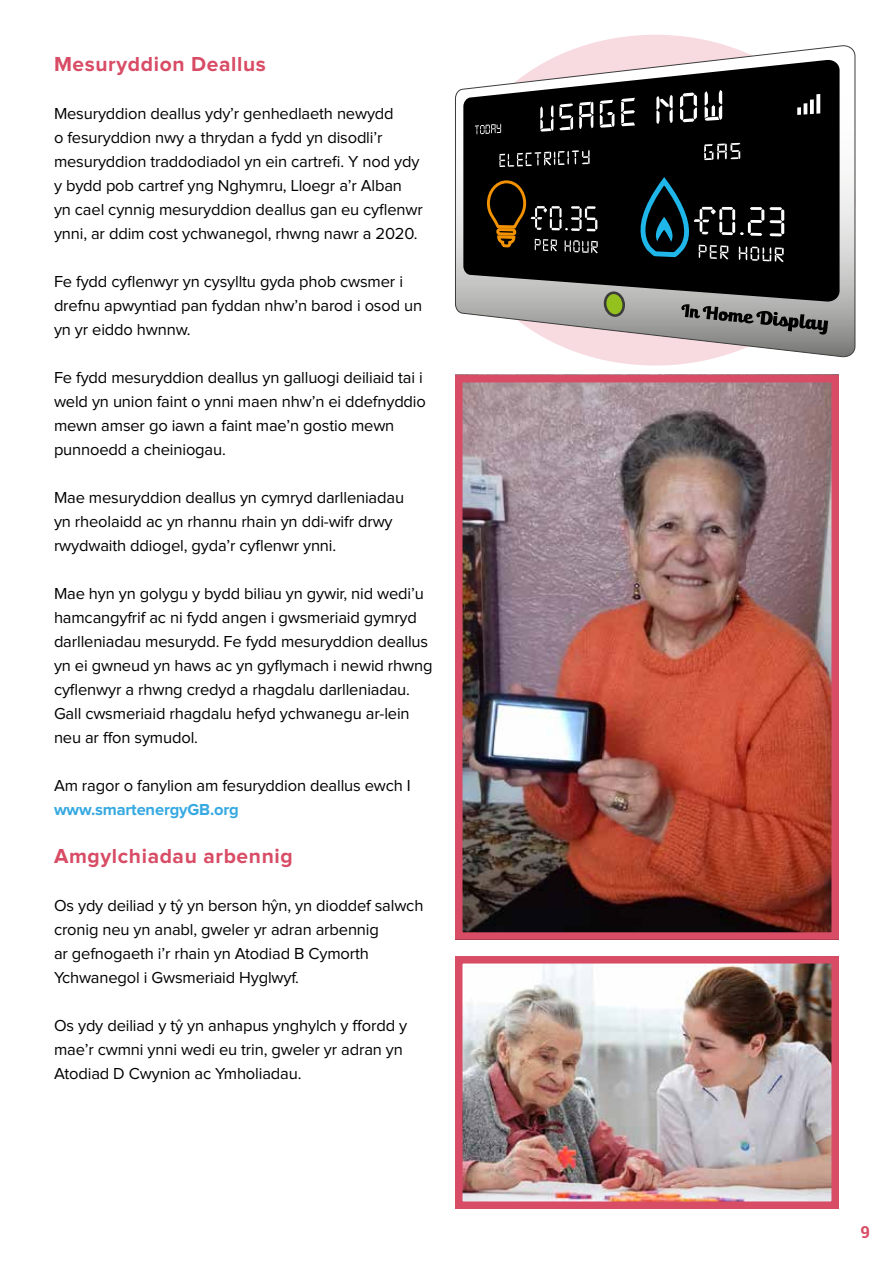
<style>
.page{position:relative;width:893px;height:1263px;background:#fff}
.page>*{position:absolute;margin:0;border:0;box-sizing:border-box;transform-origin:0 0}
.t1{font:700 21px "Proxima Nova";letter-spacing:.03em;color:#d84c65}
.t2{font:16.5px/24px "Proxima Nova";letter-spacing:-.01em;color:#000}
.t3{font:700 16.5px "Proxima Nova";letter-spacing:-.01em;color:#36a9e1}
.t4{font:700 16.5px "Roboto";color:#d84c65}
</style>
<div class="page">
<img style="left:464px;top:384px;width:366px;height:547px">
<div style="left:455px;top:375px;width:384px;height:565px;border:8px solid #d84c65"></div>
<img style="left:464px;top:965px;width:366px;height:235px">
<div style="left:455px;top:956px;width:384px;height:253px;border:8px solid #d84c65"></div>
<svg style="left:455px;top:44px;width:401px;height:314px"></svg>
<svg style="left:463px;top:59px;width:377px;height:243px;background:#2c2b2b"></svg>
<svg style="left:602px;top:291px;width:24px;height:26px"></svg>
<svg style="left:540px;top:105px;width:13px;height:27px"></svg>
<svg style="left:559px;top:103px;width:14px;height:27px"></svg>
<svg style="left:579px;top:102px;width:14px;height:27px"></svg>
<svg style="left:600px;top:100px;width:14px;height:28px"></svg>
<svg style="left:621px;top:98px;width:14px;height:28px"></svg>
<svg style="left:656px;top:95px;width:17px;height:29px"></svg>
<svg style="left:680px;top:93px;width:17px;height:29px"></svg>
<svg style="left:705px;top:90px;width:17px;height:31px"></svg>
<svg style="left:475px;top:124px;width:26px;height:10px"></svg>
<svg style="left:499px;top:150px;width:91px;height:17px;background:#333"></svg>
<svg style="left:704px;top:143px;width:36px;height:17px"></svg>
<svg style="left:797px;top:103px;width:10px;height:12px"></svg>
<svg style="left:810px;top:99px;width:4px;height:15px"></svg>
<svg style="left:816px;top:94px;width:4px;height:20px"></svg>
<svg style="left:622px;top:173px;width:162px;height:89px;background:#141f23"></svg>
<svg style="left:485px;top:179px;width:113px;height:74px;background:#251e13"></svg>
<svg style="left:681px;top:304px;width:147px;height:31px;background:#7b7b7b"></svg>
<p class="t1" style="left:54px;top:54px;width:213px">Mesuryddion Deallus</p>
<p class="t2" style="left:54px;top:102px;width:370px">Mesuryddion deallus ydy’r genhedlaeth newydd<br>o fesuryddion nwy a thrydan a fydd yn disodli’r mesuryddion traddodiadol yn ein cartrefi. Y nod ydy y bydd pob cartref yng Nghymru, Lloegr a’r Alban yn cael cynnig mesuryddion deallus gan eu cyflenwr ynni, ar ddim cost ychwanegol, rhwng nawr a 2020.</p>
<p class="t2" style="left:54px;top:270px;width:370px">Fe fydd cyflenwyr yn cysylltu gyda phob cwsmer i drefnu apwyntiad pan fyddan nhw’n barod i osod un yn yr eiddo hwnnw.</p>
<p class="t2" style="left:54px;top:366px;width:373px">Fe fydd mesuryddion deallus yn galluogi deiliaid tai i weld yn union faint o ynni maen nhw’n ei ddefnyddio mewn amser go iawn a faint mae’n gostio mewn punnoedd a cheiniogau.</p>
<p class="t2" style="left:54px;top:486px;width:352px">Mae mesuryddion deallus yn cymryd darlleniadau yn rheolaidd ac yn rhannu rhain yn ddi-wifr drwy rwydwaith ddiogel, gyda’r cyflenwr ynni.</p>
<p class="t2" style="left:54px;top:582px;width:380px">Mae hyn yn golygu y bydd biliau yn gywir, nid wedi’u hamcangyfrif ac ni fydd angen i gwsmeriaid gymryd darlleniadau mesurydd. Fe fydd mesuryddion deallus yn ei gwneud yn haws ac yn gyflymach i newid rhwng cyflenwyr a rhwng credyd a rhagdalu darlleniadau.<br>Gall cwsmeriaid rhagdalu hefyd ychwanegu ar-lein neu ar ffon symudol.</p>
<p class="t2" style="left:54px;top:774px;width:358px">Am ragor o fanylion am fesuryddion deallus ewch I</p>
<p class="t3" style="left:54px;top:802px;width:186px">www.smartenergyGB.org</p>
<p class="t1" style="left:54px;top:846px;width:240px">Amgylchiadau arbennig</p>
<p class="t2" style="left:54px;top:894px;width:371px">Os ydy deiliad y tŷ yn berson hŷn, yn dioddef salwch cronig neu yn anabl, gweler yr adran arbennig<br>ar gefnogaeth i’r rhain yn Atodiad B Cymorth Ychwanegol i Gwsmeriaid Hyglwyf.</p>
<p class="t2" style="left:54px;top:1014px;width:355px">Os ydy deiliad y tŷ yn anhapus ynghylch y ffordd y mae’r cwmni ynni wedi eu trin, gweler yr adran yn<br>Atodiad D Cwynion ac Ymholiadau.</p>
<p class="t4" style="left:861px;top:1220px;width:11px">9</p>
</div>
